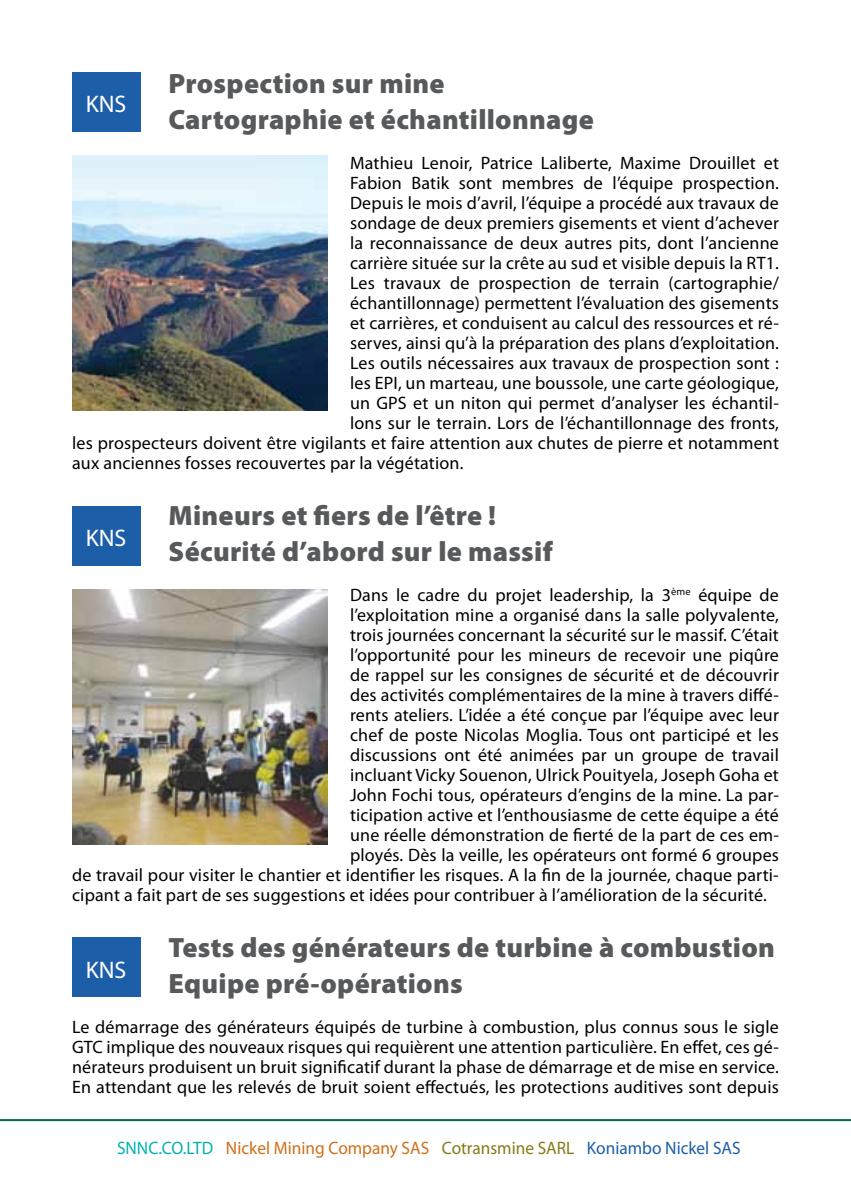
<style>
.page{position:relative;width:851px;height:1191px;background:#fff}
.page>*{position:absolute;margin:0;border:0;box-sizing:border-box;transform-origin:0 0}
.t1{font:900 28px/36px "Myriad Pro";letter-spacing:.01em;color:#58595b}
.t2{font:24px "Myriad Pro";color:#fff}
.t3{font:18px/20px "Myriad Pro";letter-spacing:.01em;color:#000;text-align:justify}
.t4{font:18px "Myriad Pro";color:#ce6f19;scale:.96 1}
.s1{color:#fff}
.s2{color:#00b1b0}
.s3{color:#847a18}
.s4{color:#1d5ea8}
</style>
<div class="page">
<hr style="left:0;top:1119px;width:850px;height:2px;background:#006a53">
<div style="left:72px;top:72px;width:68px;height:60px;background:#1d5ea8"></div>
<img style="left:72px;top:155px;width:255px;height:255px">
<div style="left:72px;top:506px;width:68px;height:60px;background:#1d5ea8"></div>
<div style="left:72px;top:937px;width:68px;height:60px;background:#1d5ea8"></div>
<img style="left:72px;top:589px;width:255px;height:255px">
<h1 class="t1" style="left:168px;top:64px;width:427px">Prospection sur mine<br>Cartographie et échantillonnage</h1>
<p class="t3" style="left:350px;top:153px;width:430px">Mathieu Lenoir, Patrice Laliberte, Maxime Drouillet et</p>
<p class="t3" style="left:350px;top:173px;width:430px">Fabion Batik sont membres de l’équipe prospection.</p>
<p class="t3" style="left:350px;top:193px;width:430px">Depuis le mois d’avril, l’équipe a procédé aux travaux de</p>
<p class="t3" style="left:350px;top:213px;width:430px">sondage de deux premiers gisements et vient d’achever</p>
<p class="t3" style="left:350px;top:233px;width:430px">la reconnaissance de deux autres pits, dont l’ancienne</p>
<p class="t3" style="left:350px;top:253px;width:430px">carrière située sur la crête au sud et visible depuis la RT1.</p>
<p class="t3" style="left:350px;top:273px;width:430px">Les travaux de prospection de terrain (cartographie/</p>
<p class="t3" style="left:350px;top:293px;width:430px">échantillonnage) permettent l’évaluation des gisements</p>
<p class="t3" style="left:350px;top:313px;width:430px">et carrières, et conduisent au calcul des ressources et ré-</p>
<p class="t3" style="left:350px;top:333px;width:430px">serves, ainsi qu’à la préparation des plans d’exploitation.</p>
<p class="t3" style="left:350px;top:353px;width:430px">Les outils nécessaires aux travaux de prospection sont :</p>
<p class="t3" style="left:350px;top:373px;width:430px">les EPI, un marteau, une boussole, une carte géologique,</p>
<p class="t3" style="left:350px;top:393px;width:430px">un GPS et un niton qui permet d’analyser les échantil-</p>
<p class="t3" style="left:350px;top:413px;width:430px">lons sur le terrain. Lors de l’échantillonnage des fronts,</p>
<p class="t3" style="left:72px;top:433px;width:708px">les prospecteurs doivent être vigilants et faire attention aux chutes de pierre et notamment</p>
<p class="t3" style="left:72px;top:453px;width:393px">aux anciennes fosses recouvertes par la végétation.</p>
<h1 class="t1" style="left:168px;top:496px;width:386px">Mineurs et fiers de l’être !<br>Sécurité d’abord sur le massif</h1>
<p class="t3" style="left:350px;top:585px;width:430px">Dans le cadre du projet leadership, la 3<sup>ème</sup> équipe de</p>
<p class="t3" style="left:350px;top:605px;width:430px">l’exploitation mine a organisé dans la salle polyvalente,</p>
<p class="t3" style="left:350px;top:625px;width:430px">trois journées concernant la sécurité sur le massif. C’était</p>
<p class="t3" style="left:350px;top:645px;width:430px">l’opportunité pour les mineurs de recevoir une piqûre</p>
<p class="t3" style="left:350px;top:665px;width:430px">de rappel sur les consignes de sécurité et de découvrir</p>
<p class="t3" style="left:350px;top:685px;width:430px">des activités complémentaires de la mine à travers diffé-</p>
<p class="t3" style="left:350px;top:705px;width:430px">rents ateliers. L’idée a été conçue par l’équipe avec leur</p>
<p class="t3" style="left:350px;top:725px;width:430px">chef de poste Nicolas Moglia. Tous ont participé et les</p>
<p class="t3" style="left:350px;top:745px;width:430px">discussions ont été animées par un groupe de travail</p>
<p class="t3" style="left:350px;top:765px;width:430px">incluant Vicky Souenon, Ulrick Pouityela, Joseph Goha et</p>
<p class="t3" style="left:350px;top:785px;width:430px">John Fochi tous, opérateurs d’engins de la mine. La par-</p>
<p class="t3" style="left:350px;top:805px;width:430px">ticipation active et l’enthousiasme de cette équipe a été</p>
<p class="t3" style="left:350px;top:825px;width:430px">une réelle démonstration de fierté de la part de ces em-</p>
<p class="t3" style="left:350px;top:845px;width:430px">ployés. Dès la veille, les opérateurs ont formé 6 groupes</p>
<p class="t3" style="left:72px;top:865px;width:708px">de travail pour visiter le chantier et identifier les risques. A la fin de la journée, chaque parti-</p>
<p class="t3" style="left:72px;top:885px;width:696px">cipant a fait part de ses suggestions et idées pour contribuer à l’amélioration de la sécurité.</p>
<h1 class="t1" style="left:168px;top:928px;width:608px">Tests des générateurs de turbine à combustion<br>Equipe pré-opérations</h1>
<p class="t3" style="left:72px;top:1017px;width:708px">Le démarrage des générateurs équipés de turbine à combustion, plus connus sous le sigle GTC implique des nouveaux risques qui requièrent une attention particulière. En effet, ces gé&shy;nérateurs produisent un bruit significatif durant la phase de démarrage et de mise en service.<br>En attendant que les relevés de bruit soient effectués, les protections auditives sont depuis</p>
<h2 class="t2" style="left:86px;top:89px;width:42px">KNS</h2>
<h2 class="t2" style="left:86px;top:523px;width:42px">KNS</h2>
<h2 class="t2" style="left:86px;top:954px;width:42px">KNS</h2>
<p class="t4" style="left:108px;top:1136px;width:660px"><span class="s1">-</span> <span class="s2">SNNC.CO.LTD</span> <span class="s1">-</span> Nickel Mining Company SAS <span class="s1">-</span> <span class="s3">Cotransmine SARL</span> <span class="s1">-</span> <span class="s4">Koniambo Nickel SAS</span></p>
</div>
